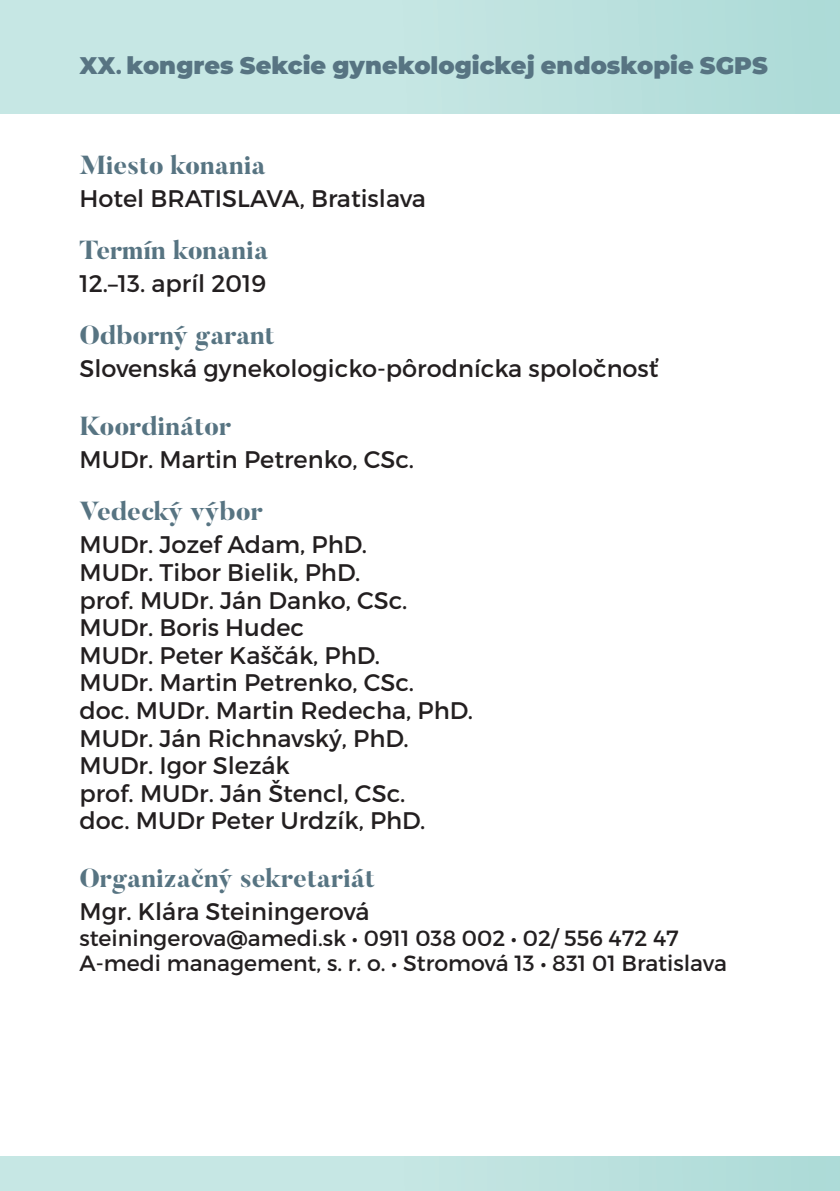
<style>
.page{position:relative;width:840px;height:1191px;background:#fff}
.page>*{position:absolute;margin:0;border:0;box-sizing:border-box;transform-origin:0 0}
.t1{font:800 26px "Butler";color:#577482}
.t2{font:24px/27.6px "Montserrat";color:#231f20}
.t3{font:900 24px "Montserrat";color:#577482}
.t4{font:22px/25.4px "Montserrat";color:#231f20}
.s1{font-weight:800}
</style>
<div class="page">
<div style="left:0;top:0;width:839px;height:113px;background:linear-gradient(to right,#cdeae7,#b2ddda)"></div>
<div style="left:0;top:1157px;width:839px;height:34px;background:linear-gradient(to right,#cdeae7,#b2ddda)"></div>
<hr style="left:839px;top:1157px;width:1px;height:34px;background:#addbd7">
<p class="t3" style="left:79px;top:47px;width:689px"><span class="s1">XX.</span> kongres Sekcie gynekologickej endoskopie SGPS</p>
<p class="t1" style="left:79px;top:148px;width:188px">Miesto konania</p>
<p class="t2" style="left:79px;top:184px;width:348px">Hotel BRATISLAVA, Bratislava</p>
<p class="t1" style="left:79px;top:233px;width:190px">Termín konania</p>
<p class="t2" style="left:79px;top:270px;width:188px">12.–13. apríl 2019</p>
<p class="t1" style="left:79px;top:318px;width:196px">Odborný garant</p>
<p class="t2" style="left:79px;top:355px;width:580px">Slovenská gynekologicko-pôrodnícka spoločnosť</p>
<p class="t1" style="left:79px;top:409px;width:153px">Koordinátor</p>
<p class="t2" style="left:79px;top:446px;width:336px">MUDr. Martin Petrenko, CSc.</p>
<p class="t1" style="left:79px;top:494px;width:185px">Vedecký výbor</p>
<p class="t2" style="left:79px;top:531px;width:395px">MUDr. Jozef Adam, PhD.<br>MUDr. Tibor Bielik, PhD.<br>prof. MUDr. Ján Danko, CSc.<br>MUDr. Boris Hudec<br>MUDr. Peter Kaščák, PhD.<br>MUDr. Martin Petrenko, CSc.<br>doc. MUDr. Martin Redecha, PhD.<br>MUDr. Ján Richnavský, PhD.<br>MUDr. Igor Slezák<br>prof. MUDr. Ján Štencl, CSc.<br>doc. MUDr Peter Urdzík, PhD.</p>
<p class="t1" style="left:79px;top:861px;width:297px">Organizačný sekretariát</p>
<p class="t2" style="left:79px;top:897px;width:291px">Mgr. Klára Steiningerová</p>
<p class="t4" style="left:79px;top:925px;width:648px">steiningerova@amedi.sk • 0911 038 002 • 02/ 556 472 47<br>A-medi management, s. r. o. • Stromová 13 • 831 01 Bratislava</p>
</div>
